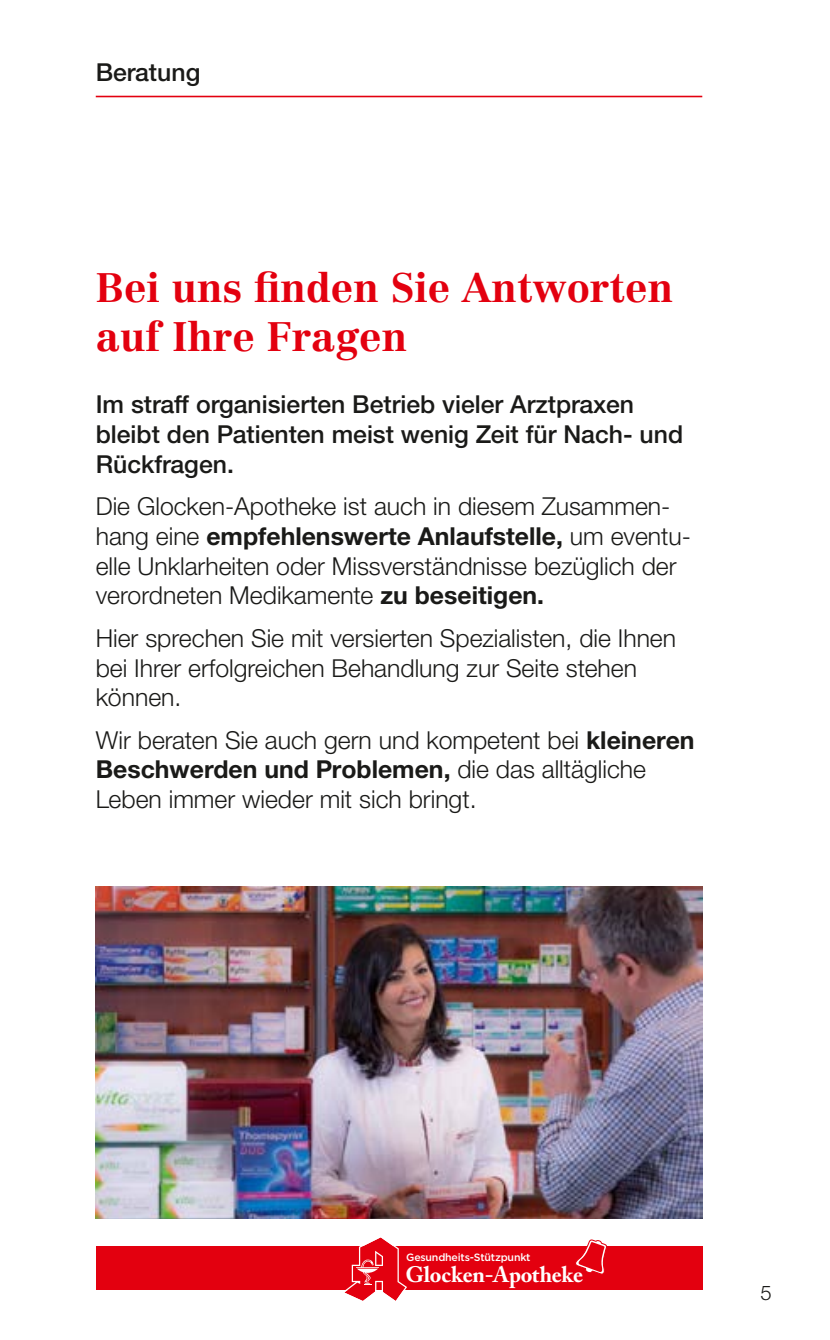
<style>
.page{position:relative;width:830px;height:1340px;background:#fff}
.page>*{position:absolute;margin:0;border:0;box-sizing:border-box;transform-origin:0 0}
.t1{font:700 40.5px/48.6px "Centennial";color:#e3000f}
.t2{font:300 24.75px/29.7px "Helvetica Neue LTW1 G";color:#1a1a18}
.t3{font:500 24.75px/29.7px "Helvetica Neue LTW1 G";color:#1a1a18}
.t4{font:700 22.28px "Adobe Caslon Pro";letter-spacing:-.01em;color:#fff}
.t5{font:300 20.25px "Helvetica Neue LTW1 G";color:#1a1a18}
.t6{font:500 10.58px "Gotham";letter-spacing:-.02em;color:#fff}
.s1{font-weight:700}
</style>
<div class="page">
<img style="left:96px;top:887px;width:606px;height:331px">
<hr style="left:96px;top:96px;width:606px;height:1px;background:#e3000f">
<div style="left:96px;top:1245px;width:606px;height:44px;background:#e3000f"></div>
<svg style="left:342px;top:1237px;width:65px;height:64px"></svg>
<svg style="left:574px;top:1239px;width:33px;height:35px"></svg>
<p class="t3" style="left:96px;top:58px;width:106px">Beratung</p>
<p class="t1" style="left:96px;top:263px;width:578px">Bei uns finden Sie Antworten auf Ihre Fragen</p>
<p class="t3" style="left:96px;top:389px;width:588px">Im straff organisierten Betrieb vieler Arztpraxen bleibt den Patienten meist wenig Zeit für Nach- und<br>Rückfragen.</p>
<p class="t2" style="left:96px;top:491px;width:596px">Die Glocken-Apotheke ist auch in diesem Zusammen&shy;hang eine <span class="s1">empfehlenswerte Anlaufstelle,</span> um eventu&shy;elle Unklarheiten oder Missverständnisse bezüglich der verordneten Medikamente <span class="s1">zu beseitigen.</span></p>
<p class="t2" style="left:96px;top:623px;width:581px">Hier sprechen Sie mit versierten Spezialisten, die Ihnen bei Ihrer erfolgreichen Behandlung zur Seite stehen können.</p>
<p class="t2" style="left:96px;top:725px;width:600px">Wir beraten Sie auch gern und kompetent bei <span class="s1">kleineren<br>Beschwerden und Problemen,</span> die das alltägliche<br>Leben immer wieder mit sich bringt.</p>
<p class="t6" style="left:406px;top:1250px;width:126px">Gesundheits-Stützpunkt</p>
<p class="t4" style="left:405px;top:1261px;width:179px">Glocken-Apotheke</p>
<p class="t5" style="left:760px;top:1280px;width:13px">5</p>
</div>
